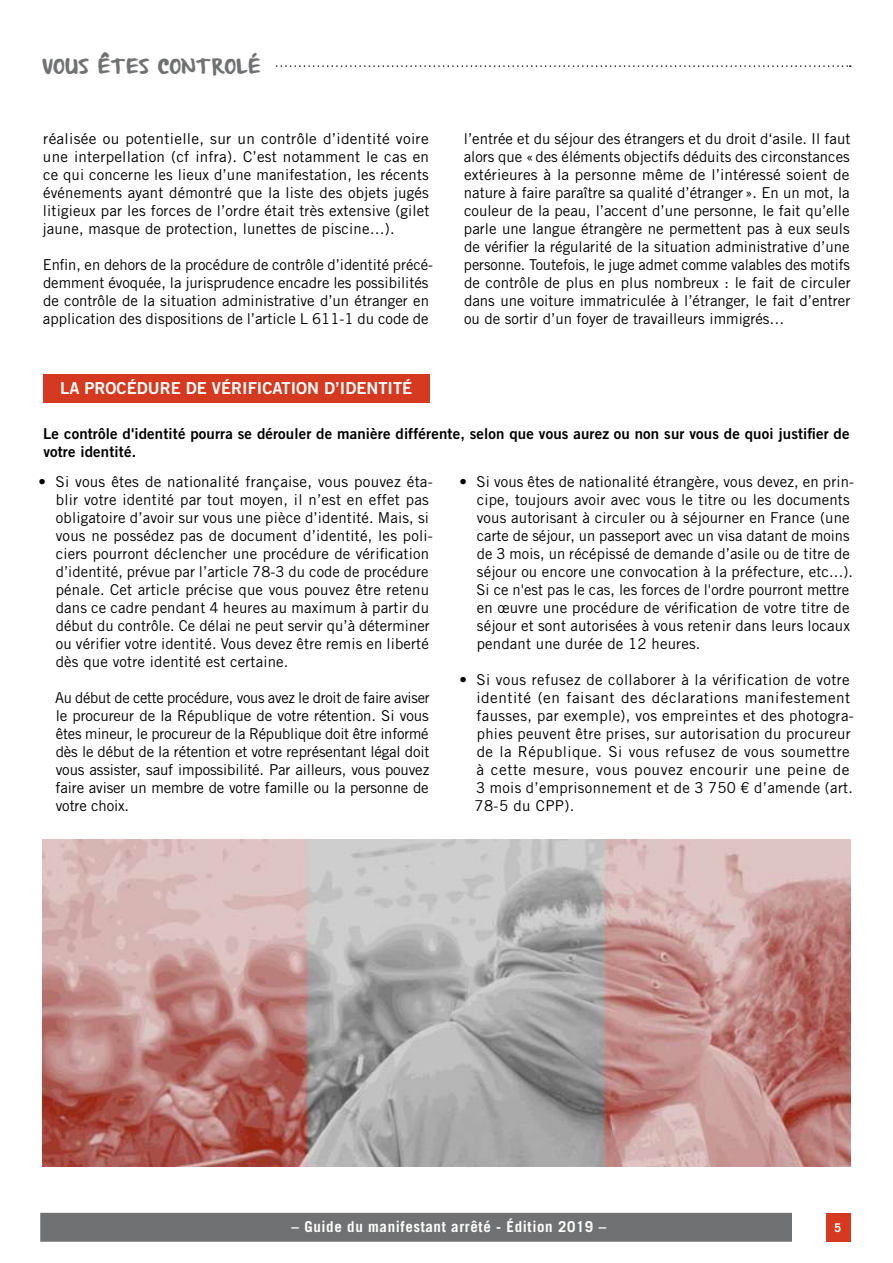
<style>
.page{position:relative;width:893px;height:1263px;background:#fff}
.page>*{position:absolute;margin:0;border:0;box-sizing:border-box;transform-origin:0 0}
.t1{font:16.5px "Trade Gothic LT Std Bd 2";color:#fff}
.t2{font:16.5px "From Where You Are";color:#707172}
.t3{font:15px/18px "Trade Gothic LT Std";letter-spacing:.01em;color:#000}
.t4{font:15px/18px "Trade Gothic LT Std Bd 2";letter-spacing:.01em;color:#000}
.t5{font:700 15px "Trade Gothic LT Std";letter-spacing:.04em;color:#fff}
.t6{font:300 13.5px "Trade Gothic LT Std";color:#fff}
.t7{font:700 12px "Trade Gothic LT Std";color:#fff}
.s1{font-weight:400}
</style>
<div class="page">
<div style="left:825px;top:1213px;width:25px;height:29px;background:#d53a20"></div>
<div style="left:40px;top:1213px;width:772px;height:29px;background:#707172;border:2px solid #707172"></div>
<div style="left:792px;top:1200px;width:33px;height:63px;background:#fff"></div>
<div style="left:43px;top:374px;width:386px;height:29px;background:#d53a20"></div>
<svg style="left:276px;top:65px;width:575px;height:2px"></svg>
<img style="left:293px;top:839px;width:268px;height:327px">
<svg style="left:43px;top:839px;width:250px;height:327px;background:#c38e8a"></svg>
<svg style="left:561px;top:839px;width:289px;height:327px;background:#c09794"></svg>
<p class="t2" style="left:43px;top:58px;width:36px">VOUS</p>
<p class="t2" style="left:98px;top:58px;width:27px">ÊTES</p>
<p class="t2" style="left:158px;top:58px;width:39px">CONTR</p>
<p class="t2" style="left:224px;top:58px;width:37px">OLÉ</p>
<p class="t3" style="left:43px;top:129px;width:388px;text-align:justify">réalisée ou potentielle, sur un contrôle d’identité voire une interpellation (cf infra). C’est notamment le cas en ce qui concerne les lieux d’une manifestation, les récents événements ayant démontré que la liste des objets jugés litigieux par les forces de l’ordre était très extensive (gilet jaune, masque de protection, lunettes de piscine…).</p>
<p class="t3" style="left:43px;top:255px;width:392px">Enfin, en dehors de la procédure de contrôle d’identité précé&shy;demment évoquée, la jurisprudence encadre les possibilités de contrôle de la situation administrative d’un étranger en application des dispositions de l’article L 611-1 du code de</p>
<p class="t1" style="left:60px;top:378px;width:354px">la procédure de vérification d’identité</p>
<p class="t3" style="left:464px;top:129px;width:388px;text-align:justify">l’entrée et du séjour des étrangers et du droit d‘asile. Il faut alors que «des éléments objectifs déduits des circonstances extérieures à la personne même de l’intéressé soient de nature à faire paraître sa qualité d’étranger ». En un mot, la couleur de la peau, l’accent d’une personne, le fait qu’elle parle une langue étrangère ne permettent pas à eux seuls de vérifier la régularité de la situation administrative d’une personne. Toutefois, le juge admet comme valables des motifs de contrôle de plus en plus nombreux : le fait de circuler dans une voiture immatriculée à l’étranger, le fait d’entrer ou de sortir d’un foyer de travailleurs immigrés…</p>
<p class="t4" style="left:43px;top:424px;width:808px">Le contrôle d'identité pourra se dérouler de manière différente, selon que vous aurez ou non sur vous de quoi justifier de votre identité.</p>
<p class="t3" style="left:56px;top:473px;width:379px;text-indent:-17px">• Si vous êtes de nationalité française, vous pouvez éta&shy;blir votre identité par tout moyen, il n’est en effet pas obligatoire d’avoir sur vous une pièce d’identité. Mais, si vous ne possédez pas de document d’identité, les poli&shy;ciers pourront déclencher une procédure de vérification d’identité, prévue par l’article 78-3 du code de procédure pénale. Cet article précise que vous pouvez être retenu dans ce cadre pendant 4 heures au maximum à partir du début du contrôle. Ce délai ne peut servir qu’à déterminer ou vérifier votre identité. Vous devez être remis en liberté dès que votre identité est certaine.</p>
<p class="t3" style="left:55px;top:689px;width:376px;text-align:justify">Au début de cette procédure, vous avez le droit de faire aviser le procureur de la République de votre rétention. Si vous êtes mineur, le procureur de la République doit être informé dès le début de la rétention et votre représentant légal doit vous assister, sauf impossibilité. Par ailleurs, vous pouvez faire aviser un membre de votre famille ou la personne de votre choix.</p>
<p class="t3" style="left:476px;top:473px;width:379px;text-indent:-17px">• Si vous êtes de nationalité étrangère, vous devez, en prin&shy;cipe, toujours avoir avec vous le titre ou les documents vous autorisant à circuler ou à séjourner en France (une carte de séjour, un passeport avec un visa datant de moins de 3 mois, un récépissé de demande d’asile ou de titre de séjour ou encore une convocation à la préfecture, etc...).<br>Si ce n'est pas le cas, les forces de l'ordre pourront mettre en œuvre une procédure de vérification de votre titre de séjour et sont autorisées à vous retenir dans leurs locaux pendant une durée de 12 heures.</p>
<p class="t3" style="left:475px;top:671px;width:381px;text-indent:-15px">• Si vous refusez de collaborer à la vérification de votre identité (en faisant des déclarations manifestement fausses, par exemple), vos empreintes et des photogra&shy;phies peuvent être prises, sur autorisation du procureur de la République. Si vous refusez de vous soumettre à cette mesure, vous pouvez encourir une peine de 3 mois d’emprisonnement et de 3 750 € d’amende (art.<br>78-5 du CPP).</p>
<p class="t5" style="left:292px;top:1218px;width:316px">– Guide du manifestant arrêté - Édition 2019 –</p>
<p class="t7" style="left:834px;top:1220px;width:8px">5</p>
<p class="t6" style="left:298px;top:1224px;width:303px"><span class="s1">– –</span> Le guide du manifestant arrêté - Édition 2019 <span class="s1">– –</span></p>
</div>
